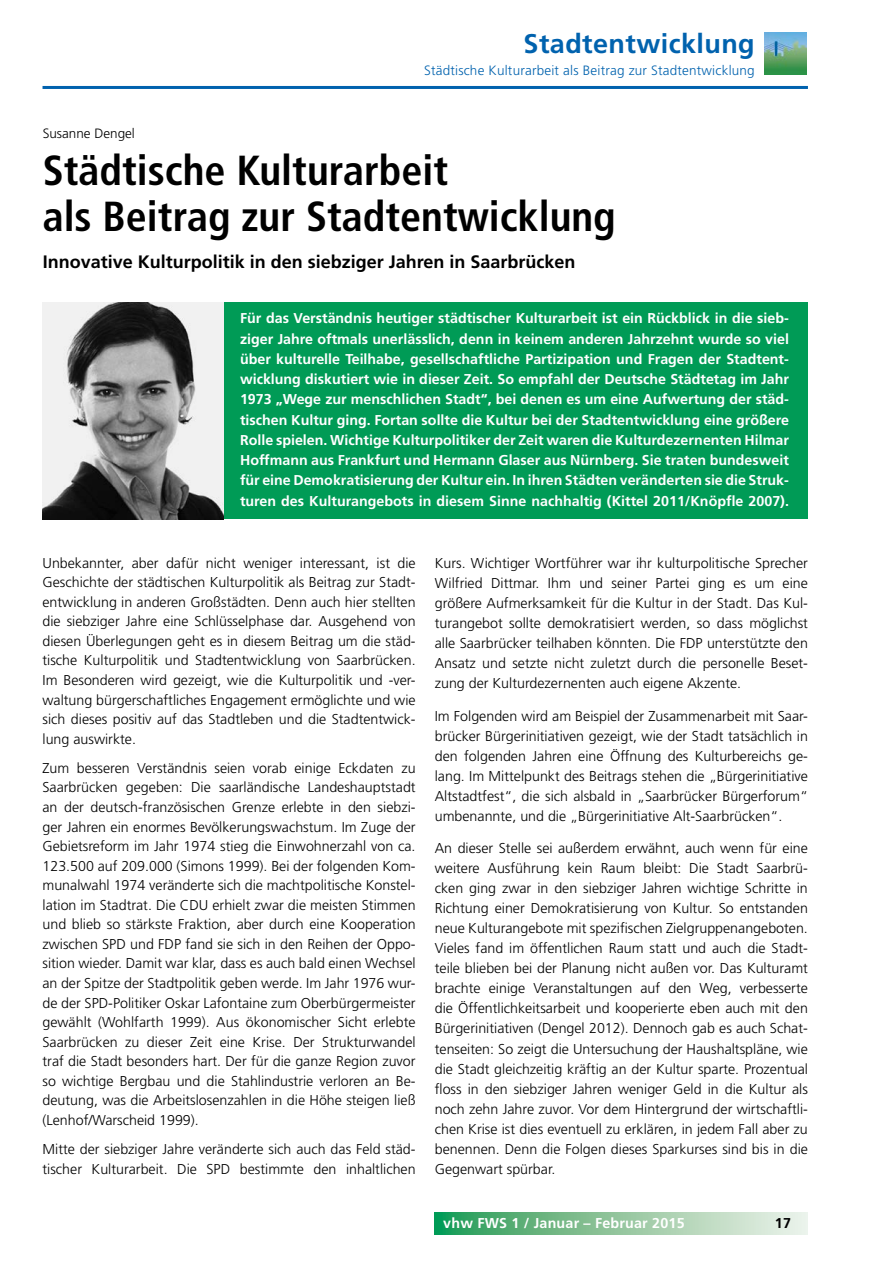
<style>
.page{position:relative;width:893px;height:1263px;background:#fff}
.page>*{position:absolute;margin:0;border:0;box-sizing:border-box;transform-origin:0 0}
.t1{font:700 condensed 42px/46.5px "Frutiger LT";color:#000}
.t2{font:700 27px "Frutiger LT";letter-spacing:.015em;color:#0062ae}
.t3{font:700 18px "Frutiger LT";color:#000}
.t4{font:300 14.25px/19.5px "Frutiger LT";color:#000;text-align:justify}
.t5{font:700 14.25px/20.2px "Frutiger LT";color:#fff;text-align:justify}
.t6{font:700 14.25px "Frutiger LT";color:#000}
.t7{font:300 13.5px "Frutiger LT";letter-spacing:.015em;color:#0062ae}
.t8{font:300 13.5px "Frutiger CE";color:#000}
</style>
<div class="page">
<hr style="left:43px;top:86px;width:765px;height:3px;background:#0062ae">
<svg style="left:435px;top:1213px;width:373px;height:21px;background:#8ec69f"></svg>
<img style="left:764px;top:32px;width:42px;height:43px">
<div style="left:43px;top:302px;width:765px;height:217px;background:#009b56"></div>
<img style="left:43px;top:302px;width:180px;height:217px">
<h2 class="t2" style="left:524px;top:28px;width:233px">Stadtentwicklung</h2>
<p class="t7" style="left:424px;top:62px;width:332px">Städtische Kulturarbeit als Beitrag zur Stadtentwicklung</p>
<p class="t8" style="left:43px;top:126px;width:94px">Susanne Dengel</p>
<h1 class="t1" style="left:43px;top:147px;width:575px">Städtische Kulturarbeit<br>als Beitrag zur Stadtentwicklung</h1>
<p class="t3" style="left:43px;top:251px;width:534px">Innovative Kulturpolitik in den siebziger Jahren in Saarbrücken</p>
<p class="t5" style="left:240px;top:308px;width:550px">Für das Verständnis heutiger städtischer Kulturarbeit ist ein Rückblick in die sieb&shy;ziger Jahre oftmals unerlässlich, denn in keinem anderen Jahrzehnt wurde so viel über kulturelle Teilhabe, gesellschaftliche Partizipation und Fragen der Stadtent&shy;wicklung diskutiert wie in dieser Zeit. So empfahl der Deutsche Städtetag im Jahr 1973 „Wege zur menschlichen Stadt“, bei denen es um eine Aufwertung der städ&shy;tischen Kultur ging. Fortan sollte die Kultur bei der Stadtentwicklung eine größere Rolle spielen. Wichtige Kulturpolitiker der Zeit waren die Kulturdezernenten Hilmar Hoffmann aus Frankfurt und Hermann Glaser aus Nürnberg. Sie traten bundesweit für eine Demokratisierung der Kultur ein. In ihren Städten veränderten sie die Struk&shy;turen des Kulturangebots in diesem Sinne nachhaltig (Kittel 2011/Knöpfle 2007).</p>
<p class="t4" style="left:43px;top:553px;width:375px">Unbekannter, aber dafür nicht weniger interessant, ist die Geschichte der städtischen Kulturpolitik als Beitrag zur Stadt&shy;entwicklung in anderen Großstädten. Denn auch hier stellten die siebziger Jahre eine Schlüsselphase dar. Ausgehend von diesen Überlegungen geht es in diesem Beitrag um die städ&shy;tische Kulturpolitik und Stadtentwicklung von Saarbrücken.<br>Im Besonderen wird gezeigt, wie die Kulturpolitik und -ver&shy;waltung bürgerschaftliches Engagement ermöglichte und wie sich dieses positiv auf das Stadtleben und die Stadtentwick&shy;lung auswirkte.</p>
<p class="t4" style="left:43px;top:758px;width:375px">Zum besseren Verständnis seien vorab einige Eckdaten zu Saarbrücken gegeben: Die saarländische Landeshauptstadt an der deutsch-französischen Grenze erlebte in den siebzi&shy;ger Jahren ein enormes Bevölkerungswachstum. Im Zuge der Gebietsreform im Jahr 1974 stieg die Einwohnerzahl von ca.<br>123.500 auf 209.000 (Simons 1999). Bei der folgenden Kom&shy;munalwahl 1974 veränderte sich die machtpolitische Konstel&shy;lation im Stadtrat. Die CDU erhielt zwar die meisten Stimmen und blieb so stärkste Fraktion, aber durch eine Kooperation zwischen SPD und FDP fand sie sich in den Reihen der Oppo&shy;sition wieder. Damit war klar, dass es auch bald einen Wechsel an der Spitze der Stadtpolitik geben werde. Im Jahr 1976 wur&shy;de der SPD-Politiker Oskar Lafontaine zum Oberbürgermeister gewählt (Wohlfarth 1999). Aus ökonomischer Sicht erlebte Saarbrücken zu dieser Zeit eine Krise. Der Strukturwandel traf die Stadt besonders hart. Der für die ganze Region zuvor so wichtige Bergbau und die Stahlindustrie verloren an Be&shy;deutung, was die Arbeitslosenzahlen in die Höhe steigen ließ (Lenhof/Warscheid 1999).</p>
<p class="t4" style="left:43px;top:1140px;width:375px">Mitte der siebziger Jahre veränderte sich auch das Feld städ&shy;tischer Kulturarbeit. Die SPD bestimmte den inhaltlichen</p>
<p class="t4" style="left:435px;top:553px;width:375px;line-height:20px">Kurs. Wichtiger Wortführer war ihr kulturpolitische Sprecher Wilfried Dittmar. Ihm und seiner Partei ging es um eine größere Aufmerksamkeit für die Kultur in der Stadt. Das Kul&shy;turangebot sollte demokratisiert werden, so dass möglichst alle Saarbrücker teilhaben könnten. Die FDP unterstützte den Ansatz und setzte nicht zuletzt durch die personelle Beset&shy;zung der Kulturdezernenten auch eigene Akzente.</p>
<p class="t4" style="left:435px;top:706px;width:375px;line-height:20px">Im Folgenden wird am Beispiel der Zusammenarbeit mit Saar&shy;brücker Bürgerinitiativen gezeigt, wie der Stadt tatsächlich in den folgenden Jahren eine Öffnung des Kulturbereichs ge&shy;lang. Im Mittelpunkt des Beitrags stehen die „Bürgerinitiative Altstadtfest“, die sich alsbald in „Saarbrücker Bürgerforum“ umbenannte, und die „Bürgerinitiative Alt-Saarbrücken“.</p>
<p class="t4" style="left:435px;top:839px;width:375px;line-height:20px">An dieser Stelle sei außerdem erwähnt, auch wenn für eine weitere Ausführung kein Raum bleibt: Die Stadt Saarbrü&shy;cken ging zwar in den siebziger Jahren wichtige Schritte in Richtung einer Demokratisierung von Kultur. So entstanden neue Kulturangebote mit spezifischen Zielgruppenangeboten.<br>Vieles fand im öffentlichen Raum statt und auch die Stadt&shy;teile blieben bei der Planung nicht außen vor. Das Kulturamt brachte einige Veranstaltungen auf den Weg, verbesserte die Öffentlichkeitsarbeit und kooperierte eben auch mit den Bürgerinitiativen (Dengel 2012). Dennoch gab es auch Schat&shy;tenseiten: So zeigt die Untersuchung der Haushaltspläne, wie die Stadt gleichzeitig kräftig an der Kultur sparte. Prozentual floss in den siebziger Jahren weniger Geld in die Kultur als noch zehn Jahre zuvor. Vor dem Hintergrund der wirtschaftli&shy;chen Krise ist dies eventuell zu erklären, in jedem Fall aber zu benennen. Denn die Folgen dieses Sparkurses sind bis in die Gegenwart spürbar.</p>
<p class="t5" style="left:443px;top:1213px;width:243px">vhw FWS 1 / Januar – Februar 2015</p>
<p class="t6" style="left:775px;top:1214px;width:18px">17</p>
</div>
